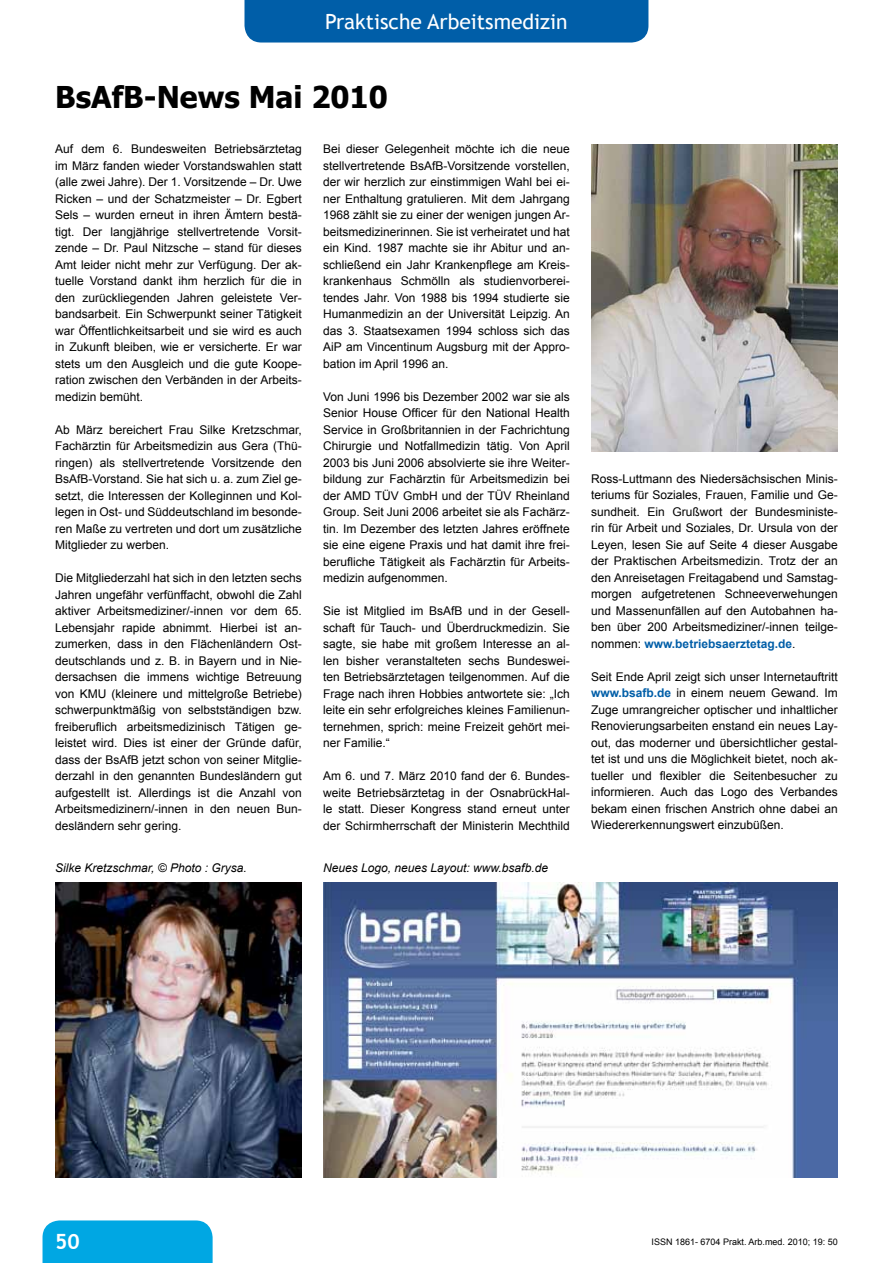
<style>
.page{position:relative;width:893px;height:1263px;background:#fff}
.page>*{position:absolute;margin:0;border:0;box-sizing:border-box;transform-origin:0 0}
.t1{font:700 30px "Tahoma";color:#000}
.t2{font:21px "Trebuchet MS";color:#fff}
.t3{font:700 21px "Trebuchet MS";color:#fff}
.t4{font:12px/16.5px "Arial";color:#000;text-align:justify}
.t5{font:italic 12px "Arial";color:#000}
.t6{font:9px "Arial";color:#000}
.s1{font-weight:700;color:#005ea8}
</style>
<div class="page">
<div style="left:244px;top:0;width:404px;height:43px;background:#005ea8"></div>
<div style="left:43px;top:1220px;width:170px;height:43px;background:#00a7e3"></div>
<img style="left:591px;top:145px;width:247px;height:306px">
<img style="left:55px;top:883px;width:247px;height:295px">
<img style="left:323px;top:883px;width:515px;height:295px">
<h2 class="t2" style="left:325px;top:9px;width:244px">Praktische Arbeitsmedizin</h2>
<h1 class="t1" style="left:55px;top:76px;width:334px">BsAfB-News Mai 2010</h1>
<p class="t4" style="left:55px;top:141px;width:248px">Auf dem 6. Bundesweiten Betriebsärztetag im März fanden wieder Vorstandswahlen statt (alle zwei Jahre). Der 1. Vorsitzende – Dr. Uwe Ricken – und der Schatzmeister – Dr. Egbert Sels – wurden erneut in ihren Ämtern bestä&shy;tigt. Der langjährige stellvertretende Vorsit&shy;zende – Dr. Paul Nitzsche – stand für dieses Amt leider nicht mehr zur Verfügung. Der ak&shy;tuelle Vorstand dankt ihm herzlich für die in den zurückliegenden Jahren geleistete Ver&shy;bandsarbeit. Ein Schwerpunkt seiner Tätigkeit war Öffentlichkeitsarbeit und sie wird es auch in Zukunft bleiben, wie er versicherte. Er war stets um den Ausgleich und die gute Koope&shy;ration zwischen den Verbänden in der Arbeits&shy;medizin bemüht.</p>
<p class="t4" style="left:55px;top:421px;width:248px">Ab März bereichert Frau Silke Kretzschmar, Fachärztin für Arbeitsmedizin aus Gera (Thü&shy;ringen) als stellvertretende Vorsitzende den BsAfB-Vorstand. Sie hat sich u. a. zum Ziel ge&shy;setzt, die Interessen der Kolleginnen und Kol&shy;legen in Ost- und Süddeutschland im besonde&shy;ren Maße zu vertreten und dort um zusätzliche Mitglieder zu werben.</p>
<p class="t4" style="left:55px;top:570px;width:248px">Die Mitgliederzahl hat sich in den letzten sechs Jahren ungefähr verfünffacht, obwohl die Zahl aktiver Arbeitsmediziner/-innen vor dem 65.<br>Lebensjahr rapide abnimmt. Hierbei ist an&shy;zumerken, dass in den Flächenländern Ost&shy;deutschlands und z. B. in Bayern und in Nie&shy;dersachsen die immens wichtige Betreuung von KMU (kleinere und mittelgroße Betriebe) schwerpunktmäßig von selbstständigen bzw. freiberuflich arbeitsmedizinisch Tätigen ge&shy;leistet wird. Dies ist einer der Gründe dafür, dass der BsAfB jetzt schon von seiner Mitglie&shy;derzahl in den genannten Bundesländern gut aufgestellt ist. Allerdings ist die Anzahl von Arbeitsmedizinern/-innen in den neuen Bun&shy;desländern sehr gering.</p>
<p class="t4" style="left:323px;top:141px;width:248px">Bei dieser Gelegenheit möchte ich die neue stellvertretende BsAfB-Vorsitzende vorstellen, der wir herzlich zur einstimmigen Wahl bei ei&shy;ner Enthaltung gratulieren. Mit dem Jahrgang 1968 zählt sie zu einer der wenigen jungen Ar&shy;beitsmedizinerinnen. Sie ist verheiratet und hat ein Kind. 1987 machte sie ihr Abitur und an&shy;schließend ein Jahr Krankenpflege am Kreis&shy;krankenhaus Schmölln als studienvorberei&shy;tendes Jahr. Von 1988 bis 1994 studierte sie Humanmedizin an der Universität Leipzig. An das 3. Staatsexamen 1994 schloss sich das AiP am Vincentinum Augsburg mit der Appro&shy;bation im April 1996 an.</p>
<p class="t4" style="left:323px;top:388px;width:248px">Von Juni 1996 bis Dezember 2002 war sie als Senior House Officer für den National Health Service in Großbritannien in der Fachrichtung Chirurgie und Notfallmedizin tätig. Von April 2003 bis Juni 2006 absolvierte sie ihre Weiter&shy;bildung zur Fachärztin für Arbeitsmedizin bei der AMD TÜV GmbH und der TÜV Rheinland Group. Seit Juni 2006 arbeitet sie als Fachärz&shy;tin. Im Dezember des letzten Jahres eröffnete sie eine eigene Praxis und hat damit ihre frei&shy;berufliche Tätigkeit als Fachärztin für Arbeits&shy;medizin aufgenommen.</p>
<p class="t4" style="left:323px;top:603px;width:248px">Sie ist Mitglied im BsAfB und in der Gesell&shy;schaft für Tauch- und Überdruckmedizin. Sie sagte, sie habe mit großem Interesse an al&shy;len bisher veranstalteten sechs Bundeswei&shy;ten Betriebsärztetagen teilgenommen. Auf die Frage nach ihren Hobbies antwortete sie: „Ich leite ein sehr erfolgreiches kleines Familienun&shy;ternehmen, sprich: meine Freizeit gehört mei&shy;ner Familie.“</p>
<p class="t4" style="left:323px;top:768px;width:248px">Am 6. und 7. März 2010 fand der 6. Bundes&shy;weite Betriebsärztetag in der OsnabrückHal&shy;le statt. Dieser Kongress stand erneut unter der Schirmherrschaft der Ministerin Mechthild</p>
<p class="t5" style="left:55px;top:860px;width:193px">Silke Kretzschmar, © Photo : Grysa.</p>
<p class="t5" style="left:323px;top:860px;width:226px">Neues Logo, neues Layout: www.bsafb.de</p>
<p class="t4" style="left:591px;top:470px;width:248px">Ross-Luttmann des Niedersächsischen Minis&shy;teriums für Soziales, Frauen, Familie und Ge&shy;sundheit. Ein Grußwort der Bundesministe&shy;rin für Arbeit und Soziales, Dr. Ursula von der Leyen, lesen Sie auf Seite 4 dieser Ausgabe der Praktischen Arbeitsmedizin. Trotz der an den Anreisetagen Freitagabend und Samstag&shy;morgen aufgetretenen Schneeverwehungen und Massenunfällen auf den Autobahnen ha&shy;ben über 200 Arbeitsmediziner/-innen teilge&shy;nommen: <span class="s1">www.betriebsaerztetag.de</span>.</p>
<p class="t4" style="left:591px;top:668px;width:248px">Seit Ende April zeigt sich unser Internetauftritt <span class="s1">www.bsafb.de</span> in einem neuem Gewand. Im Zuge umrangreicher optischer und inhaltlicher Renovierungsarbeiten enstand ein neues Lay&shy;out, das moderner und übersichtlicher gestal&shy;tet ist und uns die Möglichkeit bietet, noch ak&shy;tueller und flexibler die Seitenbesucher zu informieren. Auch das Logo des Verbandes bekam einen frischen Anstrich ohne dabei an Wiedererkennungswert einzubüßen.</p>
<h2 class="t3" style="left:55px;top:1229px;width:26px">50</h2>
<p class="t6" style="left:652px;top:1236px;width:188px">ISSN 1861- 6704 Prakt. Arb.med. 2010; 19: 50</p>
</div>
